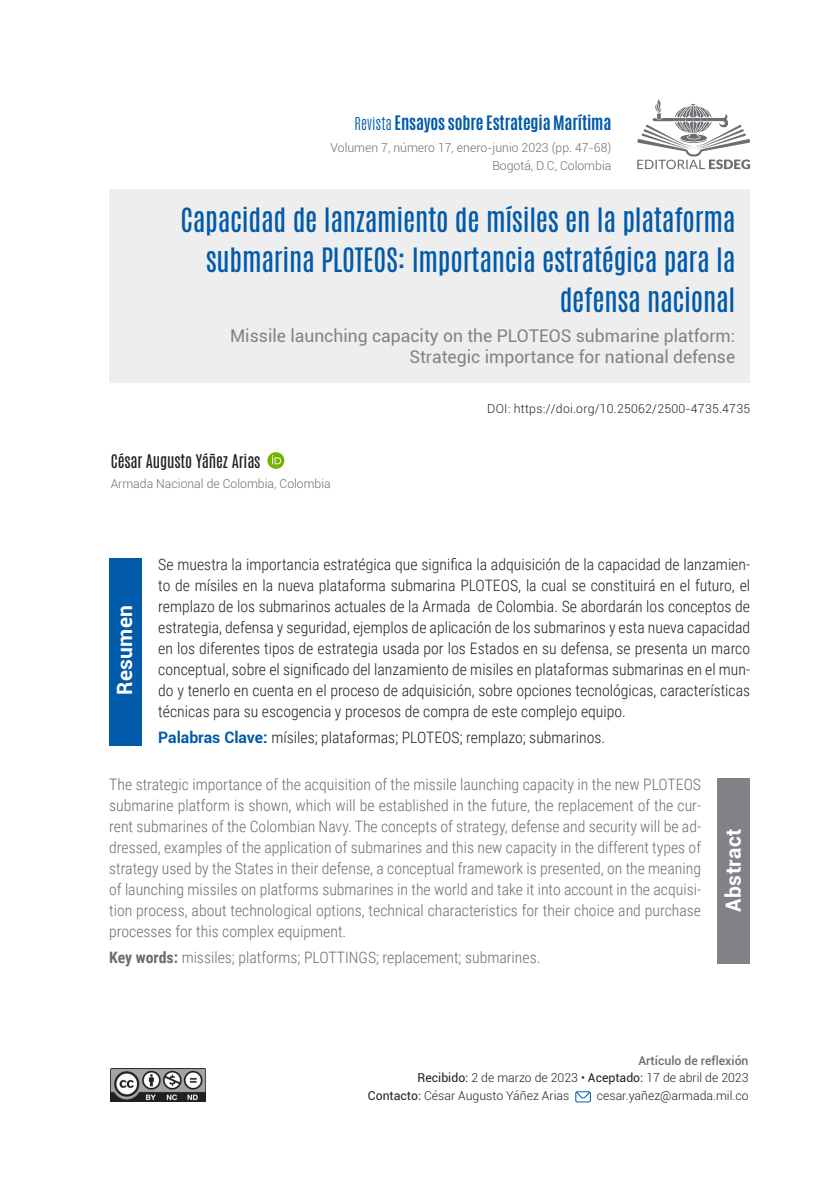
<style>
.page{position:relative;width:839px;height:1191px;background:#fff}
.page>*{position:absolute;margin:0;border:0;box-sizing:border-box;transform-origin:0 0}
.TITULO_ARTICULO{font:28px/40.2px "Antonio";letter-spacing:-.01em;color:#015aaa;text-align:right}
.t1{font:700 21px "Roboto";letter-spacing:.02em;color:#fff}
.t2{font:17.5px/21px "Roboto";color:#808285;text-align:right}
.t3{font:700 16.62px "Antonio";letter-spacing:-.01em;color:#015aaa}
.PARRAFOS{font:300 15.75px/21px "Roboto Condensed";color:#231f20;text-align:justify}
.PARRAFOS-2{font:300 15.75px/21px "Roboto Condensed";color:#6c6d70;text-align:justify}
.AUTOR{font:15.75px "Antonio";letter-spacing:-.01em;color:#231f20}
.t4{font:300 12.25px "Roboto";color:#231f20}
.AUTOR-2{font:300 12.25px "Roboto";color:#6c6d70}
.t5{font:300 12.25px "Roboto";letter-spacing:.02em;color:#231f20}
.t6{font:500 12.25px "Roboto";color:#6c6d70}
.s1{font-weight:300;font-size:14.88px}
.s2{font-family:"Roboto";font-weight:700;color:#015aaa}
.s3{font-weight:700}
.s4{font-weight:400}
</style>
<div class="page">
<div style="left:109px;top:558px;width:33px;height:187px;background:#015aaa"></div>
<div style="left:716px;top:778px;width:33px;height:185px;background:#808285"></div>
<svg style="left:575px;top:1091px;width:15px;height:11px"></svg>
<img style="left:111px;top:1068px;width:95px;height:33px">
<svg style="left:637px;top:99px;width:113px;height:71px"></svg>
<div style="left:109px;top:189px;width:640px;height:194px;background:#eeeeef"></div>
<svg style="left:267px;top:452px;width:17px;height:17px"></svg>
<p class="t3" style="left:354px;top:110px;width:258px"><span class="s1">Revista</span> Ensayos sobre Estrategia Marítima</p>
<p class="AUTOR-2" style="left:330px;top:139px;width:282px">Volumen 7, número 17, enero-junio 2023 (pp. 47-68)</p>
<p class="AUTOR-2" style="left:492px;top:157px;width:120px">Bogotá, D.C, Colombia</p>
<p class="TITULO_ARTICULO" style="left:180px;top:200px;width:556px">Capacidad de lanzamiento de mísiles en la plataforma submarina PLOTEOS: Importancia estratégica para la defensa nacional</p>
<p class="t2" style="left:230px;top:324px;width:506px">Missile launching capacity on the PLOTEOS submarine platform:<br>Strategic importance for national defense</p>
<p class="t5" style="left:487px;top:400px;width:264px">DOI: https://doi.org/10.25062/2500-4735.4735</p>
<p class="AUTOR" style="left:111px;top:449px;width:151px">César Augusto Yáñez Arias</p>
<p class="AUTOR-2" style="left:111px;top:475px;width:221px">Armada Nacional de Colombia, Colombia</p>
<p class="t1" style="left:110px;top:695px;width:91px;rotate:-90deg">Resumen</p>
<p class="PARRAFOS" style="left:158px;top:553px;width:593px">Se muestra la importancia estratégica que significa la adquisición de la capacidad de lanzamien&shy;to de mísiles en la nueva plataforma submarina PLOTEOS, la cual se constituirá en el futuro, el remplazo de los submarinos actuales de la Armada de Colombia. Se abordarán los conceptos de estrategia, defensa y seguridad, ejemplos de aplicación de los submarinos y esta nueva capacidad en los diferentes tipos de estrategia usada por los Estados en su defensa, se presenta un marco conceptual, sobre el significado del lanzamiento de misiles en plataformas submarinas en el mun&shy;do y tenerlo en cuenta en el proceso de adquisición, sobre opciones tecnológicas, características técnicas para su escogencia y procesos de compra de este complejo equipo.</p>
<p class="PARRAFOS" style="left:158px;top:726px;width:448px"><span class="s2">Palabras Clave:</span> mísiles; plataformas; PLOTEOS; remplazo; submarinos.</p>
<p class="PARRAFOS-2" style="left:109px;top:773px;width:593px">The strategic importance of the acquisition of the missile launching capacity in the new PLOTEOS submarine platform is shown, which will be established in the future, the replacement of the cur&shy;rent submarines of the Colombian Navy. The concepts of strategy, defense and security will be ad&shy;dressed, examples of the application of submarines and this new capacity in the different types of strategy used by the States in their defense, a conceptual framework is presented, on the meaning of launching missiles on platforms submarines in the world and take it into account in the acquisi&shy;tion process, about technological options, technical characteristics for their choice and purchase processes for this complex equipment.</p>
<p class="PARRAFOS-2" style="left:109px;top:946px;width:432px"><span class="s3">Key words:</span> missiles; platforms; PLOTTINGS; replacement; submarines.</p>
<p class="t1" style="left:718px;top:911px;width:85px;rotate:-90deg">Abstract</p>
<p class="t6" style="left:638px;top:1052px;width:112px">Artículo de reflexión</p>
<p class="t4" style="left:417px;top:1069px;width:332px"><span class="s4">Recibido:</span> 2 de marzo de 2023 • <span class="s4">Aceptado:</span> 17 de abril de 2023</p>
<p class="t4" style="left:368px;top:1087px;width:203px"><span class="s4">Contacto:</span> César Augusto Yáñez Arias</p>
<p class="t4" style="left:596px;top:1087px;width:153px">cesar.yañez@armada.mil.co</p>
</div>
